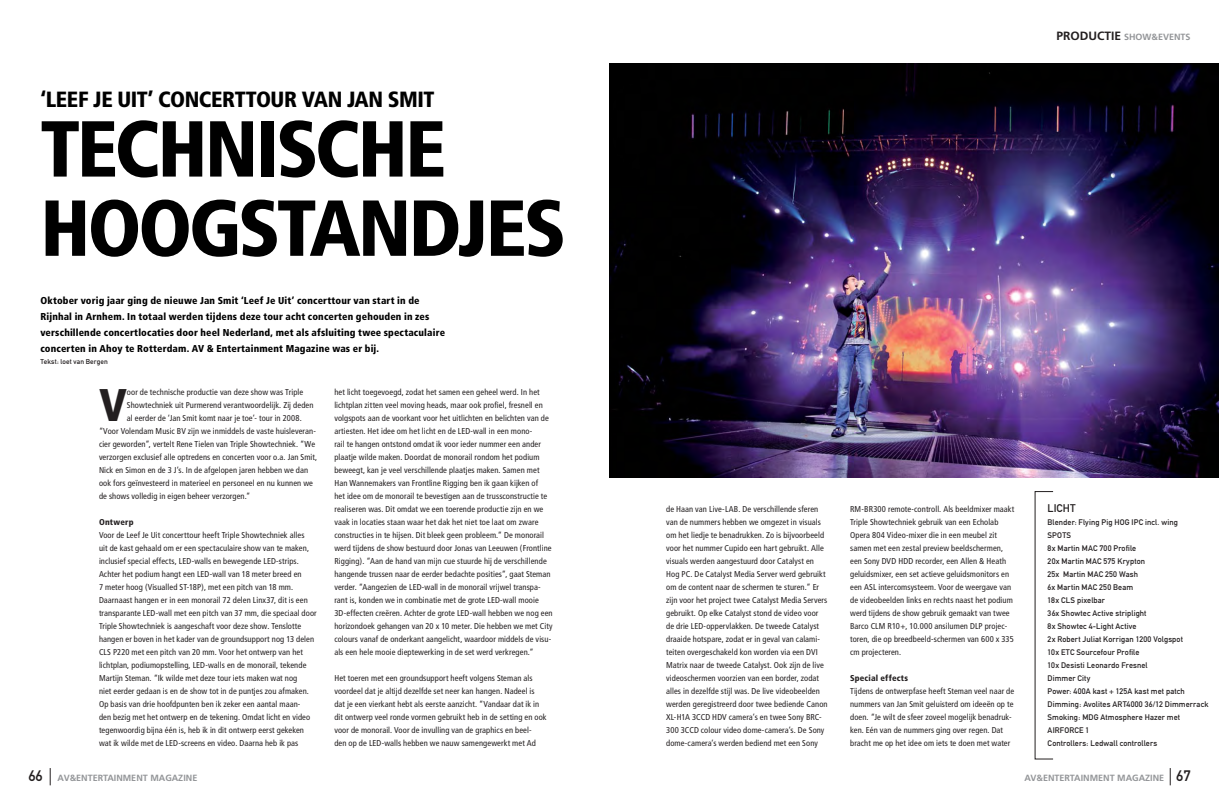
<style>
.page{position:relative;width:1219px;height:808px;background:#fff}
.page>*{position:absolute;margin:0;border:0;box-sizing:border-box;transform-origin:0 0}
.t1{font:900 condensed 79.2px/79.2px "Frutiger";letter-spacing:-.035em;color:#000}
.t2{font:900 condensed 45.7px "Frutiger";color:#231f20}
.t3{font:900 condensed 22px "Frutiger";letter-spacing:-.02em;color:#000}
.t4{font:11px "DIN Mittelschrift";letter-spacing:.01em;color:#231f20}
.t5{font:900 condensed 10px/16px "Frutiger";letter-spacing:.015em;color:#000}
.t6{font:700 9px "Frutiger";color:#939598}
.t7{font:condensed 8.5px/13px "Frutiger";letter-spacing:.01em;color:#231f20}
.t8{font:900 condensed 8.5px "Frutiger";letter-spacing:.02em;color:#231f20}
.t9{font:8px/13px "DIN Mittelschrift";letter-spacing:.015em;color:#231f20}
.t10{font:7px "DIN Mittelschrift";letter-spacing:.02em;color:#231f20}
.s1{font-family:"DIN Mittelschrift";font-weight:400;font-size:15px;color:#231f20}
.s2{font-size:12px;color:#231f20}
</style>
<div class="page">
<img style="left:609px;top:63px;width:610px;height:414px">
<svg style="left:50px;top:768px;width:1px;height:17px"></svg>
<svg style="left:1170px;top:768px;width:1px;height:17px"></svg>
<h3 class="t3" style="left:40px;top:90px;width:396px">‘LEEF JE UIT’ CONCERTTOUR VAN JAN SMIT</h3>
<h1 class="t1" style="left:40px;top:116px;width:527px">TECHNISCHE<br>HOOGSTANDJES</h1>
<p class="t5" style="left:40px;top:293px;width:406px">Oktober vorig jaar ging de nieuwe Jan Smit ‘Leef Je Uit’ concerttour van start in de Rijnhal in Arnhem. In totaal werden tijdens deze tour acht concerten gehouden in zes verschillende concertlocaties door heel Nederland, met als afsluiting twee spectaculaire concerten in Ahoy te Rotterdam. AV &amp; Entertainment Magazine was er bij.</p>
<p class="t10" style="left:41px;top:359px;width:69px">Tekst: loet van Bergen</p>
<h2 class="t2" style="left:99px;top:387px;width:29px">V</h2>
<p class="t7" style="left:127px;top:386px;width:178px">oor de technische productie van deze show was Triple</p>
<p class="t7" style="left:127px;top:399px;width:188px">Showtechniek uit Purmerend verantwoordelijk. Zij deden</p>
<p class="t7" style="left:127px;top:412px;width:176px">al eerder de ‘Jan Smit komt naar je toe’- tour in 2008.</p>
<p class="t7" style="left:99px;top:425px;width:218px">“Voor Volendam Music BV zijn we inmiddels de vaste huisleveran-</p>
<p class="t7" style="left:99px;top:438px;width:218px">cier geworden”, vertelt Rene Tielen van Triple Showtechniek. “We</p>
<p class="t7" style="left:99px;top:451px;width:220px">verzorgen exclusief alle optredens en concerten voor o.a. Jan Smit,</p>
<p class="t7" style="left:99px;top:464px;width:211px">Nick en Simon en de 3 J’s. In de afgelopen jaren hebben we dan</p>
<p class="t7" style="left:99px;top:477px;width:216px">ook fors geïnvesteerd in materieel en personeel en nu kunnen we</p>
<p class="t7" style="left:99px;top:490px;width:153px">de shows volledig in eigen beheer verzorgen.”</p>
<p class="t8" style="left:99px;top:518px;width:36px">Ontwerp</p>
<p class="t7" style="left:99px;top:529px;width:219px">Voor de Leef Je Uit concerttour heeft Triple Showtechniek alles<br>uit de kast gehaald om er een spectaculaire show van te maken, inclusief special effects, LED-walls en bewegende LED-strips.<br>Achter het podium hangt een LED-wall van 18 meter breed en<br>7 meter hoog (Visualled ST-18P), met een pitch van 18 mm.<br>Daarnaast hangen er in een monorail 72 delen Linx37, dit is een transparante LED-wall met een pitch van 37 mm, die speciaal door Triple Showtechniek is aangeschaft voor deze show. Tenslotte hangen er boven in het kader van de groundsupport nog 13 delen CLS P220 met een pitch van 20 mm. Voor het ontwerp van het lichtplan, podiumopstelling, LED-walls en de monorail, tekende Martijn Steman. “Ik wilde met deze tour iets maken wat nog<br>niet eerder gedaan is en de show tot in de puntjes zou afmaken.<br>Op basis van drie hoofdpunten ben ik zeker een aantal maan-<br>den bezig met het ontwerp en de tekening. Omdat licht en video tegenwoordig bijna één is, heb ik in dit ontwerp eerst gekeken wat ik wilde met de LED-screens en video. Daarna heb ik pas</p>
<p class="t6" style="left:28px;top:774px;width:170px"><span class="s1">66</span> AV&amp;ENTERTAINMENT MAGAZINE</p>
<p class="t7" style="left:334px;top:386px;width:220px">het licht toegevoegd, zodat het samen een geheel werd. In het lichtplan zitten veel moving heads, maar ook profiel, fresnell en volgspots aan de voorkant voor het uitlichten en belichten van de artiesten. Het idee om het licht en de LED-wall in een mono-<br>rail te hangen ontstond omdat ik voor ieder nummer een ander plaatje wilde maken. Doordat de monorail rondom het podium beweegt, kan je veel verschillende plaatjes maken. Samen met Han Wannemakers van Frontline Rigging ben ik gaan kijken of<br>het idee om de monorail te bevestigen aan de trussconstructie te realiseren was. Dit omdat we een toerende productie zijn en we vaak in locaties staan waar het dak het niet toe laat om zware constructies in te hijsen. Dit bleek geen probleem.” De monorail werd tijdens de show bestuurd door Jonas van Leeuwen (Frontline Rigging). “Aan de hand van mijn cue stuurde hij de verschillende hangende trussen naar de eerder bedachte posities”, gaat Steman verder. “Aangezien de LED-wall in de monorail vrijwel transpa&shy;rant is, konden we in combinatie met de grote LED-wall mooie 3D-effecten creëren. Achter de grote LED-wall hebben we nog een horizondoek gehangen van 20 x 10 meter. Die hebben we met City colours vanaf de onderkant aangelicht, waardoor middels de visu&shy;als een hele mooie dieptewerking in de set werd verkregen.”</p>
<p class="t7" style="left:334px;top:672px;width:214px">Het toeren met een groundsupport heeft volgens Steman als voordeel dat je altijd dezelfde set neer kan hangen. Nadeel is dat je een vierkant hebt als eerste aanzicht. “Vandaar dat ik in dit ontwerp veel ronde vormen gebruikt heb in de setting en ook voor de monorail. Voor de invulling van de graphics en beel-<br>den op de LED-walls hebben we nauw samengewerkt met Ad</p>
<p class="t6" style="left:1056px;top:33px;width:136px"><span class="s2">PRODUCTIE</span> SHOW&amp;EVENTS</p>
<p class="t7" style="left:666px;top:503px;width:163px">de Haan van Live-LAB. De verschillende sferen van de nummers hebben we omgezet in visuals om het liedje te benadrukken. Zo is bijvoorbeeld voor het nummer Cupido een hart gebruikt. Alle visuals werden aangestuurd door Catalyst en Hog PC. De Catalyst Media Server werd gebruikt om de content naar de schermen te sturen.” Er zijn voor het project twee Catalyst Media Servers gebruikt. Op elke Catalyst stond de video voor de drie LED-oppervlakken. De tweede Catalyst draaide hotspare, zodat er in geval van calami&shy;teiten overgeschakeld kon worden via een DVI Matrix naar de tweede Catalyst. Ook zijn de live videoschermen voorzien van een border, zodat alles in dezelfde stijl was. De live videobeelden werden geregistreerd door twee bediende Canon XL-H1A 3CCD HDV camera’s en twee Sony BRC-300 3CCD colour video dome-camera’s. De Sony dome-camera’s werden bediend met een Sony</p>
<p class="t7" style="left:850px;top:503px;width:166px">RM-BR300 remote-controll. Als beeldmixer maakt Triple Showtechniek gebruik van een Echolab Opera 804 Video-mixer die in een meubel zit samen met een zestal preview beeldschermen, een Sony DVD HDD recorder, een Allen &amp; Heath geluidsmixer, een set actieve geluidsmonitors en een ASL intercomsysteem. Voor de weergave van de videobeelden links en rechts naast het podium werd tijdens de show gebruik gemaakt van twee Barco CLM R10+, 10.000 ansilumen DLP projec&shy;toren, die op breedbeeld-schermen van 600 x 335 cm projecteren.</p>
<p class="t8" style="left:850px;top:674px;width:59px">Special effects</p>
<p class="t7" style="left:850px;top:685px;width:166px">Tijdens de ontwerpfase heeft Steman veel naar de nummers van Jan Smit geluisterd om ideeën op te doen. “Je wilt de sfeer zoveel mogelijk benadruk&shy;ken. Eén van de nummers ging over regen. Dat bracht me op het idee om iets te doen met water</p>
<p class="t4" style="left:1048px;top:504px;width:30px">LICHT</p>
<p class="t9" style="left:1048px;top:516px;width:163px">Blender: Flying Pig HOG IPC incl. wing<br>SPOTS<br>8x Martin MAC 700 Profile<br>20x Martin MAC 575 Krypton<br>25x Martin MAC 250 Wash<br>6x Martin MAC 250 Beam<br>18x CLS pixelbar<br>36x Showtec Active striplight<br>8x Showtec 4-Light Active<br>2x Robert Juliat Korrigan 1200 Volgspot<br>10x ETC Sourcefour Profile<br>10x Desisti Leonardo Fresnel<br>Dimmer City<br>Power: 400A kast + 125A kast met patch<br>Dimming: Avolites ART4000 36/12 Dimmerrack<br>Smoking: MDG Atmosphere Hazer met<br>AIRFORCE 1<br>Controllers: Ledwall controllers</p>
<p class="t6" style="left:1024px;top:774px;width:168px">AV&amp;ENTERTAINMENT MAGAZINE <span class="s1">67</span></p>
</div>
